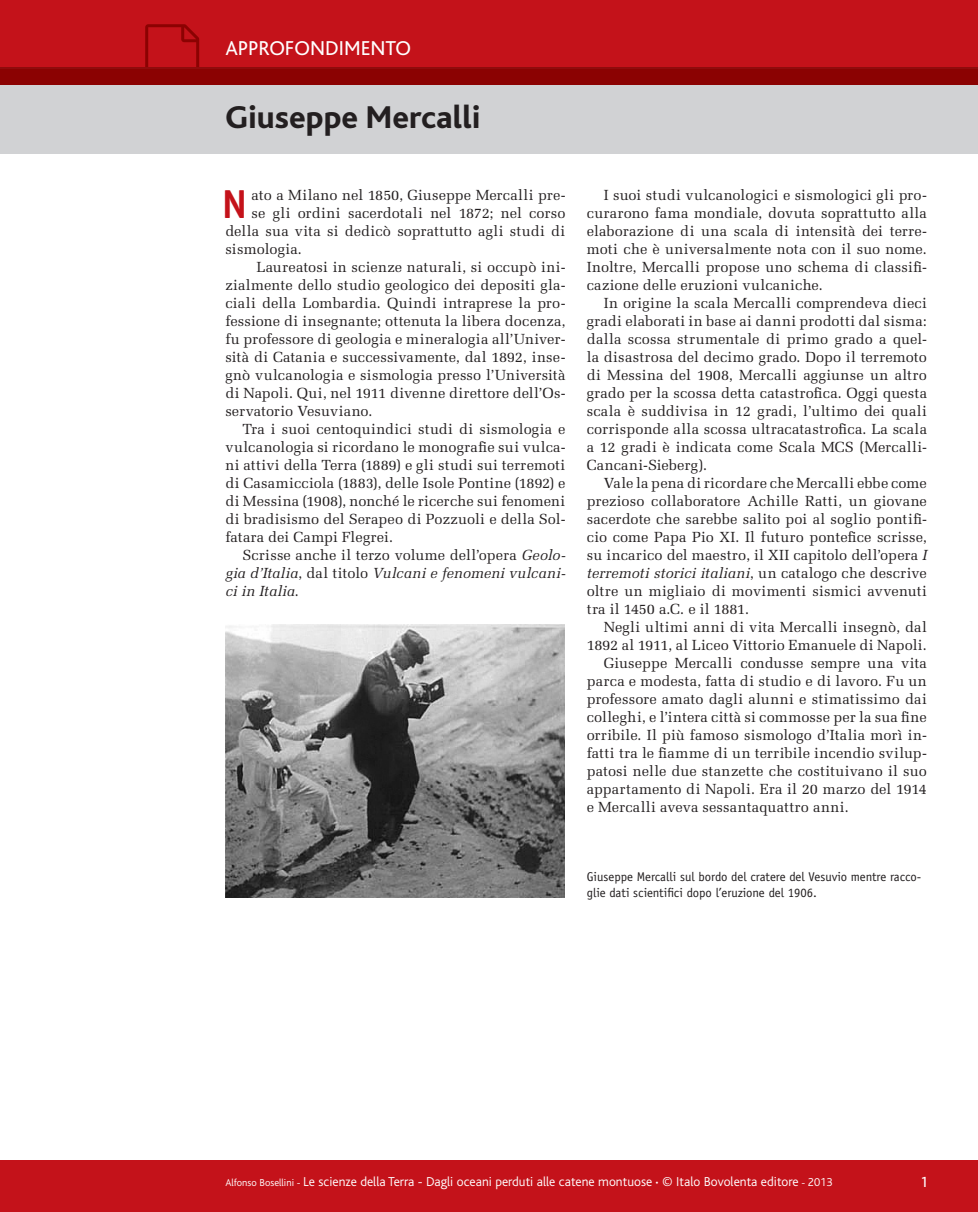
<style>
.page{position:relative;width:978px;height:1212px;background:#fff}
.page>*{position:absolute;margin:0;border:0;box-sizing:border-box;transform-origin:0 0}
.t1{font:150px "Poppi Office Two";color:#8b0202}
.Testo_con_capoletter{font:700 40.5px "Officina Sans Std";color:#c4121a}
.Titolo_documento{font:800 33px "Bliss";color:#231f20}
.t2{font:21px "Bliss";color:#fff}
.t3{font:15px "The Sans Caps";color:#fff}
.Testo{font:14.7px/18px "Melior";letter-spacing:.01em;color:#231f20;text-align:justify}
.Testo_con_capoletter-2{font:14.7px "Melior";letter-spacing:.01em;color:#231f20}
.Testo-2{font:italic 14.7px/18px "Melior";letter-spacing:.01em;color:#231f20;text-align:justify}
.t4{font:300 13.5px "Bliss";color:#fff}
.Didascalia{font:12.75px/15.8px "Officina Sans Std";color:#231f20}
.s1{font-style:normal}
.s2{font-style:italic}
.s3{font-size:10.5px}
.s4{font-size:12px}
</style>
<div class="page">
<div style="left:0;top:0;width:978px;height:68px;background:#c4121a"></div>
<div style="left:0;top:1161px;width:978px;height:51px;background:#c4121a"></div>
<div style="left:0;top:85px;width:978px;height:68px;background:#d1d2d4"></div>
<div style="left:0;top:67px;width:978px;height:18px;background:#8b0202"></div>
<hr style="left:0;top:68px;width:978px;height:1px;background:#961619">
<img style="left:225px;top:624px;width:340px;height:273px">
<p class="t1" style="left:130px;top:-30px;width:85px">A</p>
<p class="t2" style="left:225px;top:37px;width:187px">APPROFONDIMENTO</p>
<p class="Titolo_documento" style="left:225px;top:100px;width:257px">Giuseppe Mercalli</p>
<p class="Testo_con_capoletter" style="left:222px;top:179px;width:27px">N</p>
<p class="Testo_con_capoletter-2" style="left:252px;top:186px;width:315px">ato a Milano nel 1850, Giuseppe Mercalli pre-</p>
<p class="Testo_con_capoletter-2" style="left:252px;top:204px;width:315px">se gli ordini sacerdotali nel 1872; nel corso</p>
<p class="Testo_con_capoletter-2" style="left:225px;top:222px;width:342px">della sua vita si dedicò soprattutto agli studi di</p>
<p class="Testo_con_capoletter-2" style="left:225px;top:240px;width:78px">sismologia.</p>
<p class="Testo" style="left:225px;top:258px;width:342px;text-indent:31px">Laureatosi in scienze naturali, si occupò ini&shy;zialmente dello studio geologico dei depositi gla&shy;ciali della Lombardia. Quindi intraprese la pro&shy;fessione di insegnante; ottenuta la libera docenza, fu professore di geologia e mineralogia all’Univer&shy;sità di Catania e successivamente, dal 1892, inse&shy;gnò vulcanologia e sismologia presso l’Università di Napoli. Qui, nel 1911 divenne direttore dell’Os&shy;servatorio Vesuviano.</p>
<p class="Testo" style="left:225px;top:420px;width:342px;text-indent:17px">Tra i suoi centoquindici studi di sismologia e vulcanologia si ricordano le monografie sui vulca&shy;ni attivi della Terra (1889) e gli studi sui terremoti di Casamicciola (1883), delle Isole Pontine (1892) e di Messina (1908), nonché le ricerche sui fenomeni di bradisismo del Serapeo di Pozzuoli e della Sol&shy;fatara dei Campi Flegrei.</p>
<p class="Testo-2" style="left:225px;top:546px;width:342px;text-indent:17px"><span class="s1">Scrisse anche il terzo volume dell’opera</span> Geolo&shy;gia d’Italia<span class="s1">, dal titolo</span> Vulcani e fenomeni vulcani&shy;ci in Italia<span class="s1">.</span></p>
<p class="Testo" style="left:587px;top:186px;width:342px;text-indent:17px">I suoi studi vulcanologici e sismologici gli pro&shy;curarono fama mondiale, dovuta soprattutto alla elaborazione di una scala di intensità dei terre&shy;moti che è universalmente nota con il suo nome.<br>Inoltre, Mercalli propose uno schema di classifi&shy;cazione delle eruzioni vulcaniche.</p>
<p class="Testo" style="left:587px;top:294px;width:342px;text-indent:17px">In origine la scala Mercalli comprendeva dieci gradi elaborati in base ai danni prodotti dal sisma: dalla scossa strumentale di primo grado a quel&shy;la disastrosa del decimo grado. Dopo il terremoto di Messina del 1908, Mercalli aggiunse un altro grado per la scossa detta catastrofica. Oggi questa scala è suddivisa in 12 gradi, l’ultimo dei quali corrisponde alla scossa ultracatastrofica. La scala a 12 gradi è indicata come Scala MCS (Mercalli-Cancani-Sieberg).</p>
<p class="Testo" style="left:587px;top:474px;width:342px;text-indent:17px">Vale la pena di ricordare che Mercalli ebbe come prezioso collaboratore Achille Ratti, un giovane sacerdote che sarebbe salito poi al soglio pontifi&shy;cio come Papa Pio XI. Il futuro pontefice scrisse, su incarico del maestro, il XII capitolo dell’opera <span class="s2">I terremoti storici italiani</span>, un catalogo che descrive oltre un migliaio di movimenti sismici avvenuti tra il 1450 a.C. e il 1881.</p>
<p class="Testo" style="left:587px;top:618px;width:342px;text-align:right">Negli ultimi anni di vita Mercalli insegnò, dal<br>1892 al 1911, al Liceo Vittorio Emanuele di Napoli.</p>
<p class="Testo" style="left:587px;top:654px;width:342px;text-indent:17px">Giuseppe Mercalli condusse sempre una vita parca e modesta, fatta di studio e di lavoro. Fu un professore amato dagli alunni e stimatissimo dai colleghi, e l’intera città si commosse per la sua fine orribile. Il più famoso sismologo d’Italia morì in&shy;fatti tra le fiamme di un terribile incendio svilup&shy;patosi nelle due stanzette che costituivano il suo appartamento di Napoli. Era il 20 marzo del 1914 e Mercalli aveva sessantaquattro anni.</p>
<p class="Didascalia" style="left:587px;top:869px;width:336px">Giuseppe Mercalli sul bordo del cratere del Vesuvio mentre racco&shy;glie dati scientifici dopo l’eruzione del 1906.</p>
<p class="t4" style="left:225px;top:1175px;width:609px"><span class="s3">Alfonso Bosellini -</span> Le scienze della Terra - Dagli oceani perduti alle catene montuose <span class="s3">•</span> © Italo Bovolenta editore <span class="s3">-</span> <span class="s4">2013</span></p>
<p class="t3" style="left:922px;top:1169px;width:7px">1</p>
</div>
